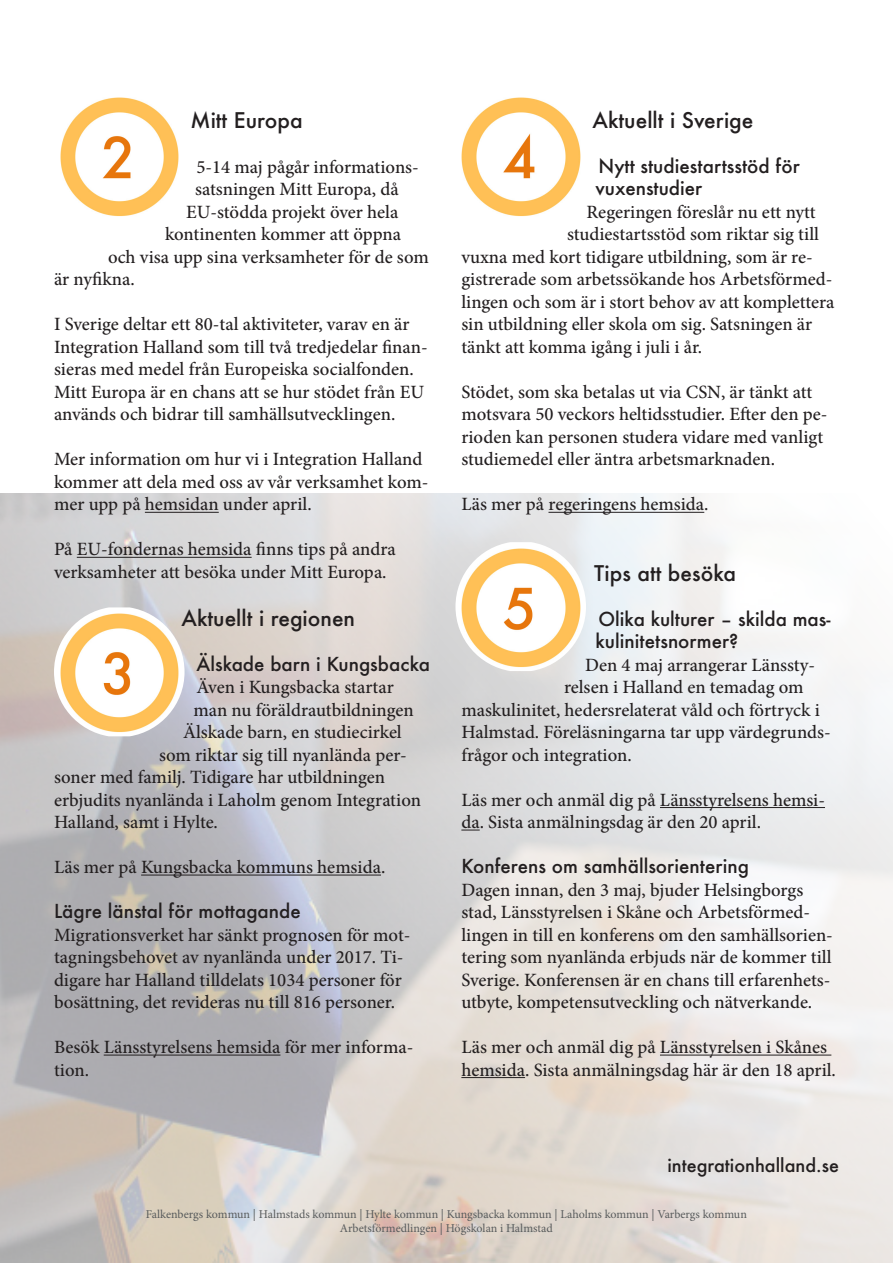
<style>
.page{position:relative;width:893px;height:1263px;background:#fff}
.page>*{position:absolute;margin:0;border:0;box-sizing:border-box;transform-origin:0 0}
.t1{font:500 21px "Futura";color:#231f20}
.t2{font:500 18.75px/22.5px "Minion Pro";color:#231f20}
.t3{font:500 18.75px/22.5px "Futura";color:#231f20}
.t4{font:500 18px "Futura";color:#231f20}
.t5{font:12px "Minion Pro";color:#585b5c}
</style>
<div class="page">
<img style="left:0;top:493px;width:893px;height:770px">
<hr style="left:145px;top:512px;width:74px;height:1px;background:#231f20">
<hr style="left:77px;top:557px;width:175px;height:1px;background:#231f20">
<hr style="left:141px;top:874px;width:240px;height:1px;background:#231f20">
<hr style="left:104px;top:1054px;width:176px;height:1px;background:#231f20">
<hr style="left:548px;top:512px;width:156px;height:1px;background:#231f20">
<hr style="left:660px;top:807px;width:165px;height:1px;background:#231f20">
<svg style="left:461px;top:829px;width:19px;height:1px"></svg>
<hr style="left:660px;top:1054px;width:171px;height:1px;background:#231f20">
<hr style="left:461px;top:1077px;width:64px;height:1px;background:#231f20">
<img style="left:54px;top:607px;width:131px;height:129px">
<img style="left:461px;top:97px;width:120px;height:120px">
<img style="left:455px;top:542px;width:131px;height:129px">
<img style="left:60px;top:97px;width:119px;height:120px">
<p class="t1" style="left:190px;top:106px;width:114px">Mitt Europa</p>
<p class="t2" style="left:196px;top:156px;width:224px">5-14 maj pågår informations-</p>
<p class="t2" style="left:195px;top:178px;width:205px">satsningen Mitt Europa, då</p>
<p class="t2" style="left:186px;top:201px;width:214px">EU-stödda projekt över hela</p>
<p class="t2" style="left:165px;top:223px;width:237px">kontinenten kommer att öppna</p>
<p class="t2" style="left:108px;top:246px;width:322px">och visa upp sina verksamheter för de som</p>
<p class="t2" style="left:54px;top:268px;width:82px">är nyfikna.</p>
<p class="t2" style="left:54px;top:313px;width:375px">I Sverige deltar ett 80-tal aktiviteter, varav en är Integration Halland som till två tredjedelar finan&shy;sieras med medel från Europeiska socialfonden.<br>Mitt Europa är en chans att se hur stödet från EU används och bidrar till samhällsutvecklingen.</p>
<p class="t2" style="left:54px;top:448px;width:376px">Mer information om hur vi i Integration Halland kommer att dela med oss av vår verksamhet kom&shy;mer upp på hemsidan under april.</p>
<p class="t2" style="left:54px;top:538px;width:343px">På EU-fondernas hemsida finns tips på andra verksamheter att besöka under Mitt Europa.</p>
<p class="t1" style="left:182px;top:603px;width:175px">Aktuellt i regionen</p>
<p class="t3" style="left:196px;top:652px;width:235px">Älskade barn i Kungsbacka</p>
<p class="t2" style="left:196px;top:676px;width:199px">Även i Kungsbacka startar</p>
<p class="t2" style="left:194px;top:698px;width:222px">man nu föräldrautbildningen</p>
<p class="t2" style="left:183px;top:721px;width:220px">Älskade barn, en studiecirkel</p>
<p class="t2" style="left:159px;top:743px;width:249px">som riktar sig till nyanlända per-</p>
<p class="t2" style="left:54px;top:766px;width:333px">soner med familj. Tidigare har utbildningen</p>
<p class="t2" style="left:54px;top:788px;width:369px">erbjudits nyanlända i Laholm genom Integration</p>
<p class="t2" style="left:54px;top:811px;width:165px">Halland, samt i Hylte.</p>
<p class="t2" style="left:54px;top:856px;width:333px">Läs mer på Kungsbacka kommuns hemsida.</p>
<p class="t3" style="left:54px;top:900px;width:248px">Lägre länstal för mottagande</p>
<p class="t2" style="left:54px;top:923px;width:358px">Migrationsverket har sänkt prognosen för mot&shy;tagningsbehovet av nyanlända under 2017. Ti&shy;digare har Halland tilldelats 1034 personer för bosättning, det revideras nu till 816 personer.</p>
<p class="t2" style="left:54px;top:1036px;width:361px">Besök Länsstyrelsens hemsida för mer informa&shy;tion.</p>
<p class="t1" style="left:592px;top:106px;width:162px">Aktuellt i Sverige</p>
<p class="t3" style="left:596px;top:154px;width:206px">Nytt studiestartsstöd för vuxenstudier</p>
<p class="t2" style="left:586px;top:201px;width:231px">Regeringen föreslår nu ett nytt</p>
<p class="t2" style="left:567px;top:223px;width:254px">studiestartsstöd som riktar sig till</p>
<p class="t2" style="left:461px;top:246px;width:353px">vuxna med kort tidigare utbildning, som är re-</p>
<p class="t2" style="left:461px;top:268px;width:373px">gistrerade som arbetssökande hos Arbetsförmed-</p>
<p class="t2" style="left:461px;top:291px;width:375px">lingen och som är i stort behov av att komplettera</p>
<p class="t2" style="left:461px;top:313px;width:352px">sin utbildning eller skola om sig. Satsningen är</p>
<p class="t2" style="left:461px;top:336px;width:242px">tänkt att komma igång i juli i år.</p>
<p class="t2" style="left:461px;top:381px;width:368px">Stödet, som ska betalas ut via CSN, är tänkt att motsvara 50 veckors heltidsstudier. Efter den pe&shy;rioden kan personen studera vidare med vanligt studiemedel eller äntra arbetsmarknaden.</p>
<p class="t2" style="left:461px;top:493px;width:249px">Läs mer på regeringens hemsida.</p>
<p class="t1" style="left:594px;top:558px;width:143px">Tips att besöka</p>
<p class="t3" style="left:596px;top:607px;width:236px">Olika kulturer – skilda mas&shy;kulinitetsnormer?</p>
<p class="t2" style="left:585px;top:653px;width:231px">Den 4 maj arrangerar Länssty-</p>
<p class="t2" style="left:564px;top:676px;width:241px">relsen i Halland en temadag om</p>
<p class="t2" style="left:461px;top:698px;width:360px">maskulinitet, hedersrelaterat våld och förtryck i</p>
<p class="t2" style="left:461px;top:721px;width:371px">Halmstad. Föreläsningarna tar upp värdegrunds-</p>
<p class="t2" style="left:461px;top:743px;width:172px">frågor och integration.</p>
<p class="t2" style="left:461px;top:788px;width:365px">Läs mer och anmäl dig på Länsstyrelsens hemsi&shy;da. Sista anmälningsdag är den 20 april.</p>
<p class="t3" style="left:461px;top:855px;width:289px">Konferens om samhällsorientering</p>
<p class="t2" style="left:461px;top:878px;width:373px">Dagen innan, den 3 maj, bjuder Helsingborgs stad, Länsstyrelsen i Skåne och Arbetsförmed&shy;lingen in till en konferens om den samhällsorien&shy;tering som nyanlända erbjuds när de kommer till Sverige. Konferensen är en chans till erfarenhets&shy;utbyte, kompetensutveckling och nätverkande.</p>
<p class="t2" style="left:461px;top:1036px;width:376px">Läs mer och anmäl dig på Länsstyrelsen i Skånes hemsida. Sista anmälningsdag här är den 18 april.</p>
<p class="t4" style="left:667px;top:1152px;width:173px">integrationhalland.se</p>
<p class="t5" style="left:146px;top:1206px;width:603px">Falkenbergs kommun | Halmstads kommun | Hylte kommun | Kungsbacka kommun | Laholms kommun | Varbergs kommun</p>
<p class="t5" style="left:340px;top:1220px;width:214px">Arbetsförmedlingen | Högskolan i Halmstad</p>
</div>
